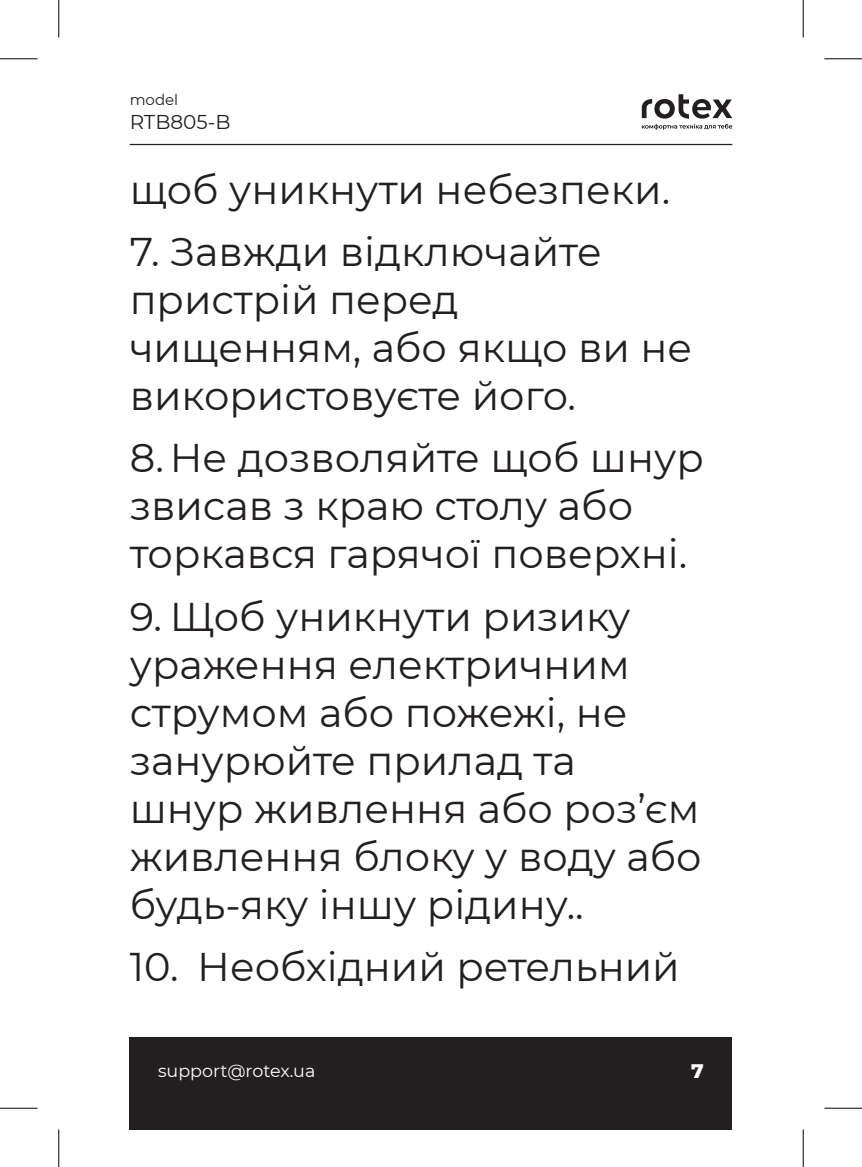
<style>
.page{position:relative;width:862px;height:1167px;background:#fff}
.page>*{position:absolute;margin:0;border:0;box-sizing:border-box;transform-origin:0 0}
.Text{font:40px/48px "Montserrat";color:#231f20}
.t1{font:20px "Montserrat";color:#231f20}
.t2{font:800 20px "Montserrat";color:#fff}
.t3{font:17.5px "Montserrat";color:#fff}
.t4{font:15px "Montserrat";color:#231f20}
</style>
<div class="page">
<div style="left:130px;top:1037px;width:602px;height:92px;background:#231f20"></div>
<hr style="left:130px;top:144px;width:602px;height:1px;background:#231f20">
<svg style="left:642px;top:94px;width:90px;height:36px"></svg>
<hr style="left:0;top:58px;width:38px;height:1px;background:#000">
<hr style="left:824px;top:58px;width:38px;height:1px;background:#000">
<hr style="left:0;top:1107px;width:38px;height:1px;background:#000">
<hr style="left:824px;top:1107px;width:38px;height:1px;background:#000">
<hr style="left:58px;top:0;width:1px;height:37px;background:#000">
<hr style="left:58px;top:1129px;width:1px;height:37px;background:#000">
<hr style="left:802px;top:0;width:1px;height:37px;background:#000">
<hr style="left:802px;top:1129px;width:1px;height:37px;background:#000">
<p class="t4" style="left:130px;top:90px;width:50px">model</p>
<p class="t1" style="left:130px;top:109px;width:102px">RTB805-B</p>
<p class="Text" style="left:130px;top:164px;width:542px">щоб уникнути небезпеки.</p>
<p class="Text" style="left:130px;top:226px;width:564px">7. Завжди відключайте пристрій перед чищенням, або якщо ви не використовуєте його.</p>
<p class="Text" style="left:130px;top:433px;width:575px">8. Не дозволяйте щоб шнур звисав з краю столу або торкався гарячої поверхні.</p>
<p class="Text" style="left:130px;top:591px;width:573px">9. Щоб уникнути ризику ураження електричним струмом або пожежі, не занурюйте прилад та<br>шнур живлення або роз’єм живлення блоку у воду або будь-яку іншу рідину..</p>
<p class="Text" style="left:130px;top:941px;width:551px">10. Необхідний ретельний</p>
<p class="t3" style="left:158px;top:1058px;width:159px">support@rotex.ua</p>
<p class="t2" style="left:691px;top:1056px;width:14px">7</p>
</div>
